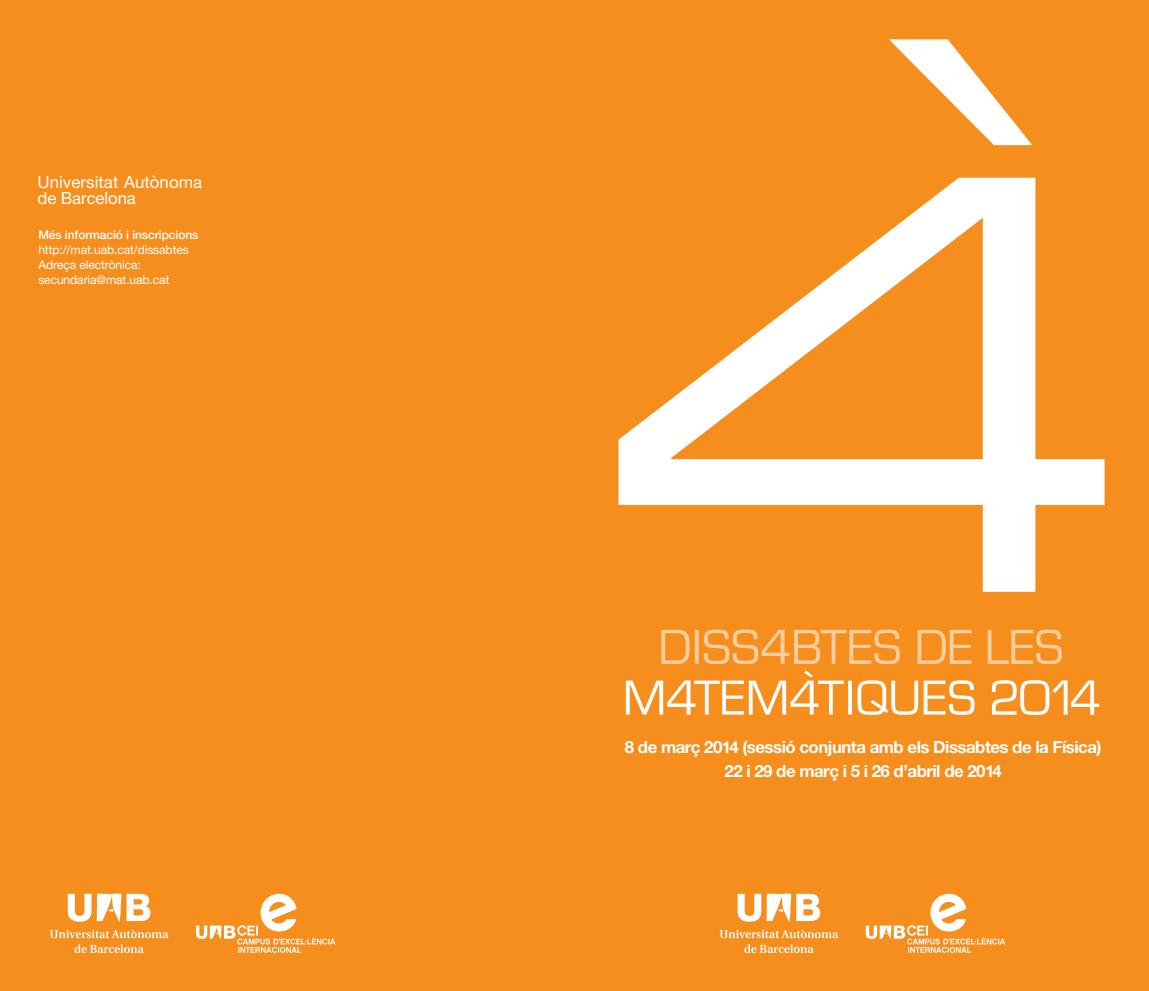
<style>
.page{position:relative;width:1149px;height:991px;background:#fff}
.page>*{position:absolute;margin:0;border:0;box-sizing:border-box;transform-origin:0 0}
.t1{font:700 16.8px/24px "Helvetica Neue";letter-spacing:-.03em;color:#fff;text-align:center}
.t2{font:16.8px/16.2px "Helvetica Neue";letter-spacing:.005em;color:#fff}
.t3{font:12px/15px "Helvetica Neue";letter-spacing:-.005em;color:#fff}
.t4{font:500 12px "Helvetica Neue";letter-spacing:-.005em;color:#fff}
</style>
<div class="page">
<div style="left:0;top:0;width:1148px;height:990px;background:#f68e1e"></div>
<svg style="left:618px;top:178px;width:486px;height:413px"></svg>
<svg style="left:889px;top:39px;width:143px;height:106px"></svg>
<svg style="left:661px;top:629px;width:400px;height:35px"></svg>
<svg style="left:626px;top:670px;width:348px;height:44px"></svg>
<svg style="left:991px;top:680px;width:108px;height:34px"></svg>
<svg style="left:719px;top:893px;width:119px;height:59px"></svg>
<svg style="left:865px;top:893px;width:140px;height:59px"></svg>
<svg style="left:50px;top:893px;width:118px;height:59px"></svg>
<svg style="left:196px;top:893px;width:139px;height:59px"></svg>
<p class="t2" style="left:37px;top:175px;width:166px">Universitat Autònoma de Barcelona</p>
<p class="t4" style="left:38px;top:230px;width:162px">Més informació i inscripcions</p>
<p class="t3" style="left:38px;top:243px;width:152px">http://mat.uab.cat/dissabtes<br>Adreça electrònica: secundaria@mat.uab.cat</p>
<p class="t1" style="left:625px;top:736px;width:478px">8 de març 2014 (sessió conjunta amb els Dissabtes de la Física)<br>22 i 29 de març i 5 i 26 d’abril de 2014</p>
</div>
